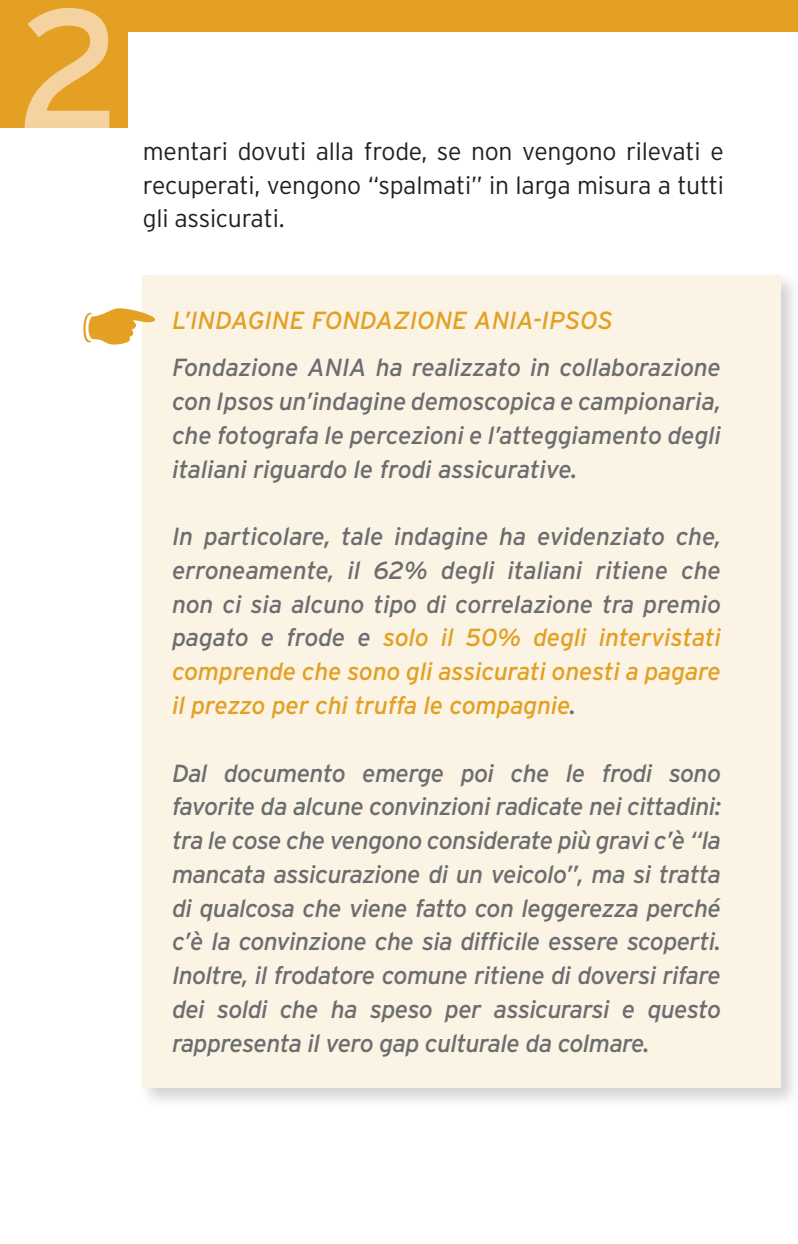
<style>
.page{position:relative;width:798px;height:1244px;background:#fff}
.page>*{position:absolute;margin:0;border:0;box-sizing:border-box;transform-origin:0 0}
.t1{font:168.75px "Interstate";color:#f4d3a0}
.t2{font:italic 24.75px/33.8px "Interstate";letter-spacing:-.015em;color:#6c6d70;text-align:justify}
.t3{font:300 24.75px/33.8px "Interstate";letter-spacing:-.01em;color:#231f20;text-align:justify}
.t4{font:italic 24.75px "Interstate";color:#e3a023}
.s1{color:#e3a023}
</style>
<div class="page">
<div style="left:0;top:0;width:797px;height:31px;background:#e3a023"></div>
<div style="left:0;top:0;width:128px;height:128px;background:#e3a023"></div>
<div style="left:138px;top:272px;width:659px;height:837px;background:#231f20;opacity:.2"></div>
<div style="left:142px;top:275px;width:638px;height:812px;background:#fbf3e4"></div>
<svg style="left:138px;top:308px;width:17px;height:37px"></svg>
<h1 class="t1" style="left:16px;top:-26px;width:108px">2</h1>
<p class="t3" style="left:143px;top:134px;width:582px">mentari dovuti alla frode, se non vengono rilevati e recuperati, vengono “spalmati” in larga misura a tutti gli assicurati.</p>
<p class="t4" style="left:172px;top:306px;width:442px">L’INDAGINE FONDAZIONE ANIA-IPSOS</p>
<p class="t2" style="left:172px;top:351px;width:550px">Fondazione ANIA ha realizzato in collaborazione con Ipsos un’indagine demoscopica e campionaria, che fotografa le percezioni e l’atteggiamento degli italiani riguardo le frodi assicurative.</p>
<p class="t2" style="left:172px;top:519px;width:550px">In particolare, tale indagine ha evidenziato che, erroneamente, il 62% degli italiani ritiene che non ci sia alcuno tipo di correlazione tra premio pagato e frode e <span class="s1">solo il 50% degli intervistati comprende che sono gli assicurati onesti a pagare il prezzo per chi truffa le compagnie</span>.</p>
<p class="t2" style="left:172px;top:756px;width:550px">Dal documento emerge poi che le frodi sono favorite da alcune convinzioni radicate nei cittadini: tra le cose che vengono considerate più gravi c’è “la mancata assicurazione di un veicolo”, ma si tratta di qualcosa che viene fatto con leggerezza perché c’è la convinzione che sia difficile essere scoperti.<br>Inoltre, il frodatore comune ritiene di doversi rifare dei soldi che ha speso per assicurarsi e questo rappresenta il vero gap culturale da colmare.</p>
</div>
